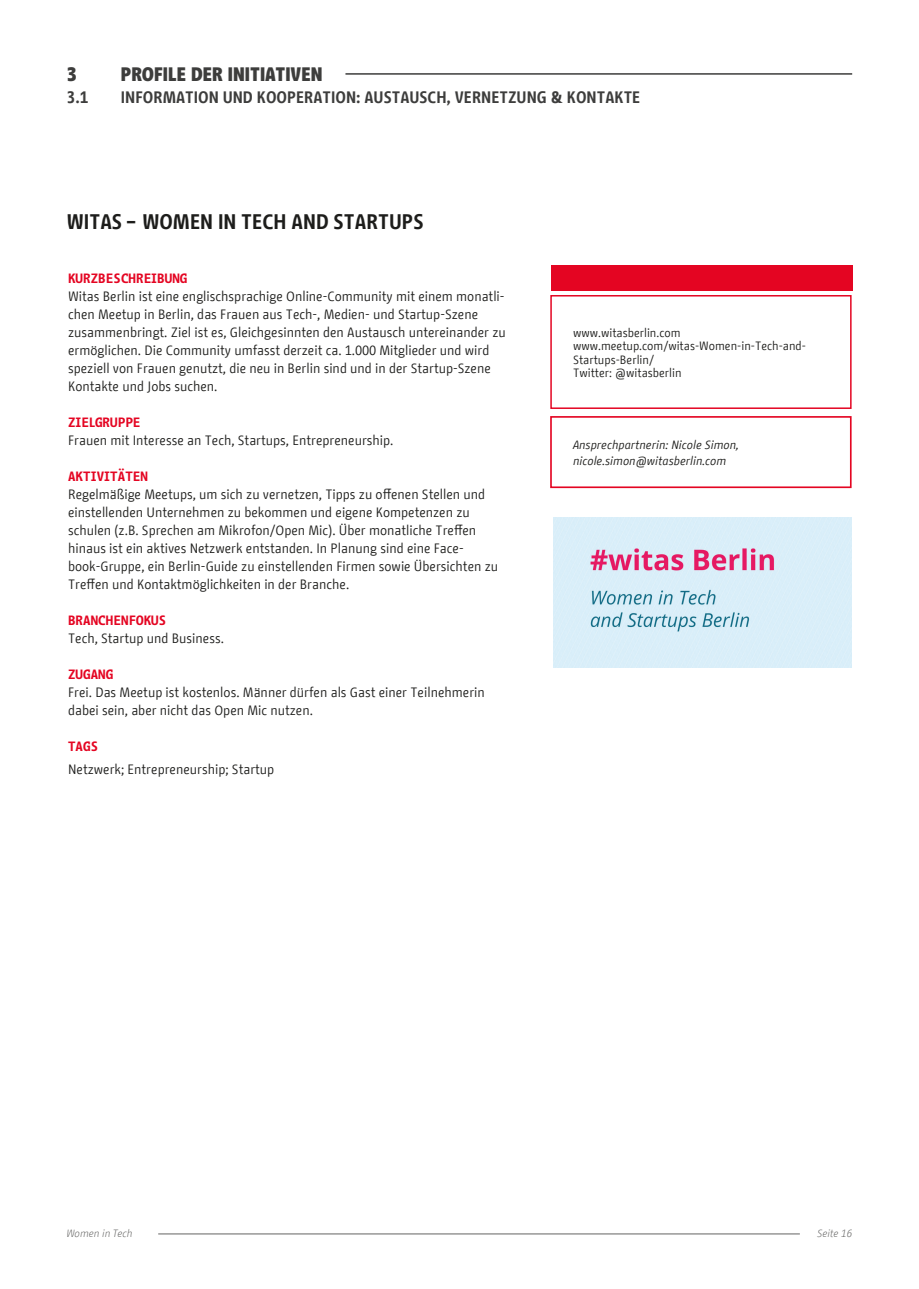
<style>
.page{position:relative;width:919px;height:1289px;background:#fff}
.page>*{position:absolute;margin:0;border:0;box-sizing:border-box;transform-origin:0 0}
.Fließtext{font:700 21px "BMF Change";color:#1d1d1b}
.Kolumnentitel_1_Inha{font:900 19.5px "BMF Change";color:#3d3d3c}
.Kolumnentitel_1_Inha-2{font:700 16.5px "BMF Change";color:#3d3d3c}
.Fließtext-2{font:13.5px/18px "BMF Change";color:#1d1d1b}
.Zwischen_Subline{font:700 13.5px "BMF Change Letter";letter-spacing:.01em;color:#e40522}
.Zwischen_Subline-2{font:13.5px "BMF Change";color:#1d1d1b}
.Fließtext-3{font:12px/13.5px "BMF Change";color:#1d1d1b}
.Fließtext-4{font:italic 12px "BMF Change";color:#1d1d1b}
.t1{font:italic 300 10.5px "BMF Change";color:#646463}
</style>
<div class="page">
<hr style="left:158px;top:1233px;width:641px;height:1px;background:#646463">
<div style="left:551px;top:265px;width:301px;height:25px;background:#e40522"></div>
<hr style="left:345px;top:73px;width:507px;height:2px;background:#3d3d3c">
<div style="left:550px;top:416px;width:301px;height:72px;border:2px solid #e40522"></div>
<div style="left:550px;top:295px;width:301px;height:114px;border:2px solid #e40522"></div>
<img style="left:553px;top:518px;width:298px;height:149px">
<p class="Kolumnentitel_1_Inha" style="left:67px;top:60px;width:12px">3</p>
<p class="Kolumnentitel_1_Inha" style="left:121px;top:60px;width:203px">PROFILE DER INITIATIVEN</p>
<p class="Kolumnentitel_1_Inha-2" style="left:67px;top:86px;width:23px">3.1</p>
<p class="Kolumnentitel_1_Inha-2" style="left:121px;top:86px;width:521px">INFORMATION UND KOOPERATION: AUSTAUSCH, VERNETZUNG &amp; KONTAKTE</p>
<p class="Fließtext" style="left:67px;top:206px;width:358px">WITAS – WOMEN IN TECH AND STARTUPS</p>
<p class="Zwischen_Subline" style="left:68px;top:269px;width:121px">KURZBESCHREIBUNG</p>
<p class="Fließtext-2" style="left:68px;top:287px;width:439px">Witas Berlin ist eine englischsprachige Online-Community mit einem monatli&shy;chen Meetup in Berlin, das Frauen aus Tech-, Medien- und Startup-Szene zusammenbringt. Ziel ist es, Gleichgesinnten den Austausch untereinander zu ermöglichen. Die Community umfasst derzeit ca. 1.000 Mitglieder und wird speziell von Frauen genutzt, die neu in Berlin sind und in der Startup-Szene Kontakte und Jobs suchen.</p>
<p class="Zwischen_Subline" style="left:68px;top:413px;width:74px">ZIELGRUPPE</p>
<p class="Fließtext-2" style="left:68px;top:431px;width:327px">Frauen mit Interesse an Tech, Startups, Entrepreneurship.</p>
<p class="Zwischen_Subline" style="left:68px;top:467px;width:81px">AKTIVITÄTEN</p>
<p class="Fließtext-2" style="left:68px;top:485px;width:431px">Regelmäßige Meetups, um sich zu vernetzen, Tipps zu offenen Stellen und einstellenden Unternehmen zu bekommen und eigene Kompetenzen zu schulen (z.B. Sprechen am Mikrofon/Open Mic). Über monatliche Treffen hinaus ist ein aktives Netzwerk entstanden. In Planung sind eine Face&shy;book-Gruppe, ein Berlin-Guide zu einstellenden Firmen sowie Übersichten zu Treffen und Kontaktmöglichkeiten in der Branche.</p>
<p class="Zwischen_Subline" style="left:68px;top:611px;width:100px">BRANCHENFOKUS</p>
<p class="Fließtext-2" style="left:68px;top:629px;width:157px">Tech, Startup und Business.</p>
<p class="Zwischen_Subline" style="left:68px;top:665px;width:47px">ZUGANG</p>
<p class="Fließtext-2" style="left:68px;top:683px;width:418px">Frei. Das Meetup ist kostenlos. Männer dürfen als Gast einer Teilnehmerin dabei sein, aber nicht das Open Mic nutzen.</p>
<p class="Zwischen_Subline" style="left:68px;top:737px;width:32px">TAGS</p>
<p class="Zwischen_Subline-2" style="left:68px;top:759px;width:208px">Netzwerk; Entrepreneurship; Startup</p>
<p class="Fließtext-3" style="left:573px;top:326px;width:109px">www.witasberlin.com</p>
<p class="Fließtext-3" style="left:573px;top:339px;width:234px">www.meetup.com/witas-Women-in-Tech-and-<br>Startups-Berlin/</p>
<p class="Fließtext-3" style="left:573px;top:366px;width:110px">Twitter: @witasberlin</p>
<p class="Fließtext-4" style="left:573px;top:436px;width:167px">Ansprechpartnerin: Nicole Simon,</p>
<p class="Fließtext-4" style="left:573px;top:452px;width:155px">nicole.simon@witasberlin.com</p>
<p class="t1" style="left:66px;top:1226px;width:68px">Women in Tech</p>
<p class="t1" style="left:817px;top:1226px;width:37px">Seite 16</p>
</div>
